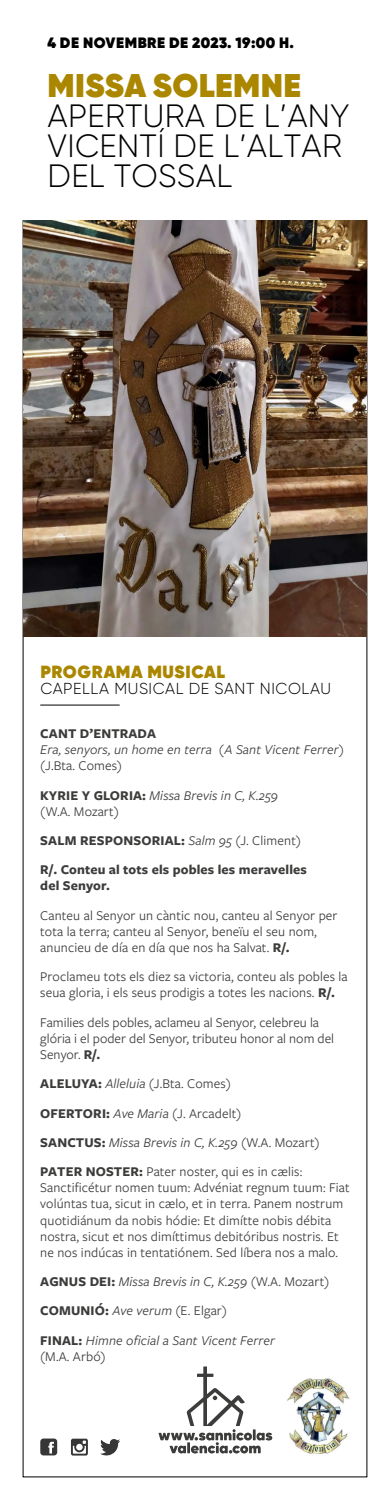
<style>
.page{position:relative;width:390px;height:1500px;background:#fff}
.page>*{position:absolute;margin:0;border:0;box-sizing:border-box;transform-origin:0 0}
.t1{font:800 32.79px "Gilroy";letter-spacing:.01em;color:#ab8700}
.t2{font:300 32.25px/30.2px "Gilroy";letter-spacing:.01em;color:#000}
.t3{font:800 17.61px "Gilroy";letter-spacing:.035em;color:#ab8700}
.t4{font:300 15.9px "Gilroy";letter-spacing:.035em;color:#000}
.t5{font:800 15px "Gilroy";letter-spacing:.035em;color:#000}
.t6{font:13.92px/16.1px "Freight Sans Pro";letter-spacing:.01em;color:#3c3c3b}
.t7{font:italic 13.92px/29.4px "Freight Sans Pro";letter-spacing:.01em;color:#3c3c3b}
.t8{font:700 13.92px/29.4px "Freight Sans Pro";letter-spacing:.01em;color:#3c3c3b}
.s1{font-style:normal}
.s2{font-weight:700;font-style:normal}
.s3{font-weight:400}
.s4{font-weight:400;font-style:italic}
.s5{font-weight:700}
.s6{font-style:italic}
</style>
<div class="page">
<img style="left:287px;top:1378px;width:63px;height:76px">
<svg style="left:158px;top:1366px;width:114px;height:88px"></svg>
<svg style="left:40px;top:1439px;width:17px;height:16px"></svg>
<svg style="left:100px;top:1439px;width:20px;height:17px"></svg>
<svg style="left:71px;top:1439px;width:17px;height:17px"></svg>
<img style="left:23px;top:220px;width:344px;height:417px">
<hr style="left:40px;top:705px;width:80px;height:1px;background:#000">
<p class="t5" style="left:47px;top:36px;width:248px">4 DE NOVEMBRE DE 2023. 19:00 H.</p>
<h1 class="t1" style="left:48px;top:71px;width:255px">MISSA SOLEMNE</h1>
<h2 class="t2" style="left:48px;top:101px;width:303px">APERTURA DE L’ANY<br>VICENTÍ DE L’ALTAR<br>DEL TOSSAL</h2>
<p class="t3" style="left:40px;top:664px;width:186px">PROGRAMA MUSICAL</p>
<p class="t4" style="left:40px;top:680px;width:292px">CAPELLA MUSICAL DE SANT NICOLAU</p>
<p class="t8" style="left:40px;top:719px;width:117px">CANT D’ENTRADA</p>
<p class="t7" style="left:40px;top:736px;width:305px">Era, senyors, un home en terra (A Sant Vicent Ferrer)</p>
<p class="t7" style="left:40px;top:752px;width:239px"><span class="s1">(J.Bta. Comes)<br></span><span class="s2">KYRIE Y GLORIA:</span> Missa Brevis in C, K.259</p>
<p class="t8" style="left:40px;top:796px;width:268px"><span class="s3">(W.A. Mozart)<br></span>SALM RESPONSORIAL: <span class="s4">Salm 95</span> <span class="s3">(J. Climent)<br></span>R/. Conteu al tots els pobles les meravelles</p>
<p class="t8" style="left:40px;top:871px;width:71px">del Senyor.</p>
<p class="t6" style="left:40px;top:909px;width:299px">Canteu al Senyor un càntic nou, canteu al Senyor per tota la terra; canteu al Senyor, beneïu el seu nom, anuncieu de día en día que nos ha Salvat. <span class="s5">R/.</span></p>
<p class="t6" style="left:40px;top:970px;width:309px">Proclameu tots els diez sa victoria, conteu als pobles la seua gloria, i els seus prodigis a totes les nacions. <span class="s5">R/.</span></p>
<p class="t6" style="left:40px;top:1016px;width:295px">Families dels pobles, aclameu al Senyor, celebreu la glória i el poder del Senyor, tributeu honor al nom del<br>Senyor. <span class="s5">R/.</span></p>
<p class="t6" style="left:40px;top:1070px;width:281px;line-height:29.4px"><span class="s5">ALELUYA:</span> <span class="s6">Alleluia</span> (J.Bta. Comes)<br><span class="s5">OFERTORI:</span> <span class="s6">Ave Maria</span> (J. Arcadelt)<br><span class="s5">SANCTUS:</span> <span class="s6">Missa Brevis in C, K.259</span> (W.A. Mozart)<br><span class="s5">PATER NOSTER:</span> Pater noster, qui es in cælis:</p>
<p class="t6" style="left:40px;top:1179px;width:311px">Sanctificétur nomen tuum: Advéniat regnum tuum: Fiat volúntas tua, sicut in cælo, et in terra. Panem nostrum quotidiánum da nobis hódie: Et dimítte nobis débita nostra, sicut et nos dimíttimus debitóribus nostris. Et ne nos indúcas in tentatiónem. Sed líbera nos a malo.</p>
<p class="t7" style="left:40px;top:1268px;width:290px"><span class="s2">AGNUS DEI:</span> Missa Brevis in C, K.259 <span class="s1">(W.A. Mozart)<br></span><span class="s2">COMUNIÓ:</span> Ave verum <span class="s1">(E. Elgar)<br></span><span class="s2">FINAL:</span> Himne oficial a Sant Vicent Ferrer</p>
<p class="t6" style="left:40px;top:1350px;width:67px">(M.A. Arbó)</p>
</div>
